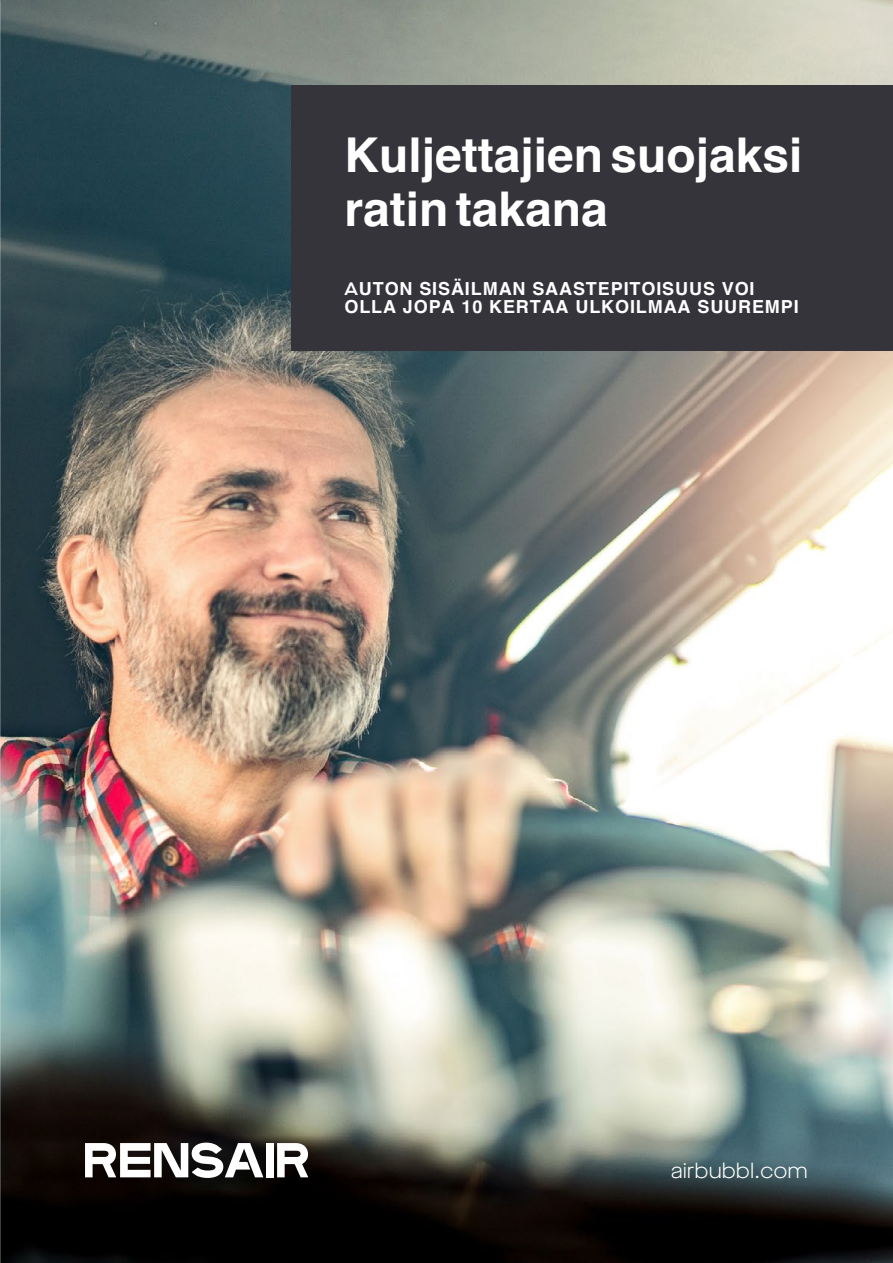
<style>
.page{position:relative;width:893px;height:1263px;background:#fff}
.page>*{position:absolute;margin:0;border:0;box-sizing:border-box;transform-origin:0 0}
.t1{font:700 48px/54px "Helvetica";color:#fff}
.t2{font:300 21px "Maison Neue Ext";color:#fff}
.t3{font:700 18px/17.4px "Helvetica";letter-spacing:.05em;color:#fff}
.s1{font-family:"Maison Neue Ext";font-weight:600}
</style>
<div class="page">
<img style="left:0;top:0;width:893px;height:1263px">
<div style="left:292px;top:85px;width:601px;height:266px;background:#36343b"></div>
<div style="left:266px;top:1143px;width:7px;height:34px;background:#fff"></div>
<svg style="left:85px;top:1142px;width:178px;height:36px"></svg>
<svg style="left:277px;top:1143px;width:31px;height:34px"></svg>
<h1 class="t1" style="left:344px;top:133px;width:460px">Kuljettajien suojaksi ratin takana</h1>
<p class="t3" style="left:344px;top:282px;width:456px"><span class="s1">A</span>UTON SISÄILMAN SAASTEPITOISUUS VOI<br>OLLA JOPA 10 KERTAA ULKOILMAA SUUREMPI</p>
<p class="t2" style="left:671px;top:1157px;width:139px">airbubbl.com</p>
</div>
